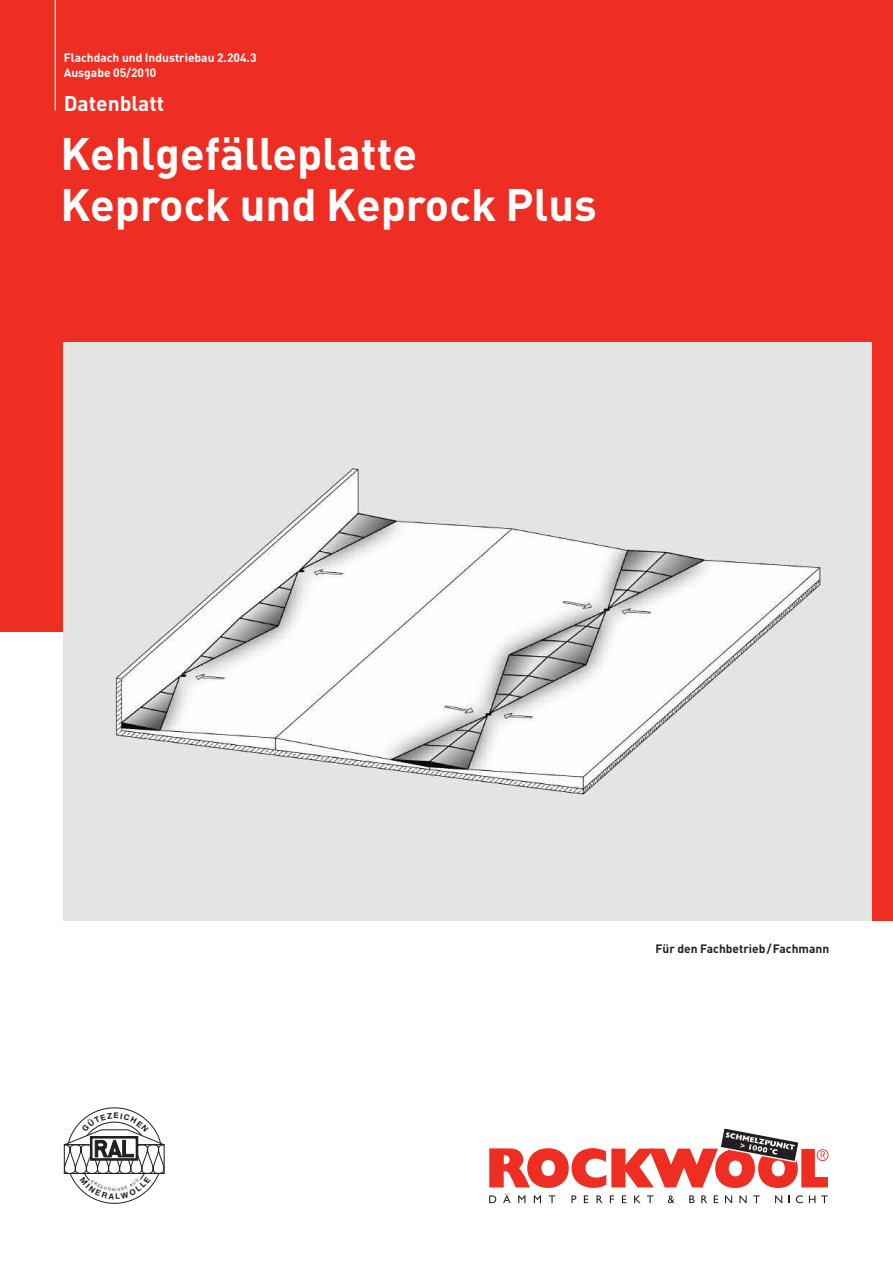
<style>
.page{position:relative;width:893px;height:1263px;background:#fff}
.page>*{position:absolute;margin:0;border:0;box-sizing:border-box;transform-origin:0 0}
.t1{font:700 45px/51px "DIN";color:#fff}
.t2{font:700 21px "DIN";color:#fff}
.t3{font:700 12px/15px "DIN";color:#fff}
.t4{font:700 12px "DIN";color:#231f20}
</style>
<div class="page">
<div style="left:0;top:0;width:893px;height:631px;background:#ee2e22"></div>
<div style="left:872px;top:631px;width:21px;height:290px;background:#ee2e22"></div>
<img style="left:64px;top:342px;width:808px;height:579px">
<hr style="left:55px;top:0;width:1px;height:111px;background:#fff">
<svg style="left:489px;top:1128px;width:340px;height:75px"></svg>
<svg style="left:63px;top:1108px;width:102px;height:95px"></svg>
<p class="t3" style="left:64px;top:50px;width:194px">Flachdach und Industriebau 2.204.3<br>Ausgabe 05/2010</p>
<h2 class="t2" style="left:64px;top:91px;width:102px">Datenblatt</h2>
<h1 class="t1" style="left:60px;top:129px;width:538px">Kehlgefälleplatte<br>Keprock und Keprock Plus</h1>
<p class="t4" style="left:656px;top:941px;width:175px">Für den Fachbetrieb/Fachmann</p>
</div>
